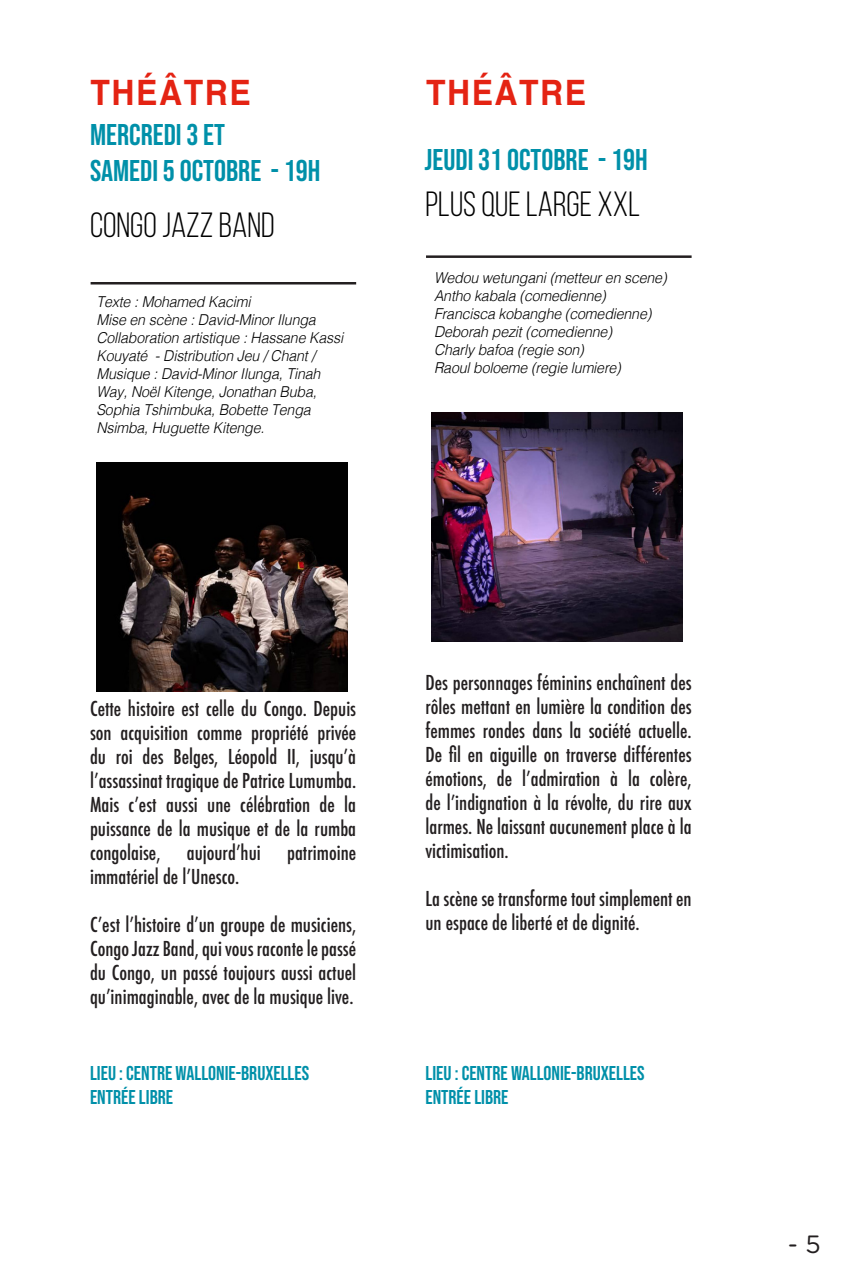
<style>
.page{position:relative;width:851px;height:1276px;background:#fff}
.page>*{position:absolute;margin:0;border:0;box-sizing:border-box;transform-origin:0 0}
.t1{font:35px "Bebas Neue";color:#000}
.t2{font:700 35px "Helvetica";letter-spacing:.05em;color:#e42313;scale:.91 1}
.t3{font:30px "Bebas Neue";color:#0090a9}
.t4{font:25px "Gotham Rounded";color:#231f20}
.t5{font:500 condensed 20px/24px "Futura";color:#231f20;text-align:justify}
.t6{font:20px "Bebas Neue";color:#0090a9}
.t7{font:italic 300 15px/18px "Helvetica";letter-spacing:-.01em;color:#000;scale:.94 1}
</style>
<div class="page">
<hr style="left:91px;top:282px;width:265px;height:2px;background:#231f20">
<img style="left:96px;top:462px;width:251px;height:230px">
<hr style="left:426px;top:255px;width:265px;height:3px;background:#231f20">
<img style="left:432px;top:412px;width:250px;height:230px">
<p class="t2" style="left:91px;top:71px;width:177px">THÉÂTRE</p>
<p class="t3" style="left:90px;top:117px;width:136px">MERCREDI 3 ET</p>
<p class="t3" style="left:90px;top:153px;width:232px">SAMEDI 5 OCTOBRE - 19H</p>
<p class="t1" style="left:90px;top:206px;width:186px">CONGO JAZZ BAND</p>
<p class="t7" style="left:96px;top:291px;width:165px">Texte : Mohamed Kacimi</p>
<p class="t7" style="left:96px;top:309px;width:235px">Mise en scène : David-Minor Ilunga</p>
<p class="t7" style="left:96px;top:327px;width:264px">Collaboration artistique : Hassane Kassi Kouyaté - Distribution Jeu / Chant / Musique : David-Minor Ilunga, Tinah Way, Noël Kitenge, Jonathan Buba, Sophia Tshimbuka, Bobette Tenga Nsimba, Huguette Kitenge.</p>
<p class="t2" style="left:426px;top:71px;width:177px">THÉÂTRE</p>
<p class="t3" style="left:424px;top:143px;width:224px">JEUDI 31 OCTOBRE - 19H</p>
<p class="t1" style="left:425px;top:185px;width:216px">PLUS QUE LARGE XXL</p>
<p class="t7" style="left:434px;top:267px;width:249px">Wedou wetungani (metteur en scene)</p>
<p class="t7" style="left:434px;top:285px;width:184px">Antho kabala (comedienne)</p>
<p class="t7" style="left:434px;top:303px;width:233px">Francisca kobanghe (comedienne)</p>
<p class="t7" style="left:434px;top:321px;width:191px">Deborah pezit (comedienne)</p>
<p class="t7" style="left:434px;top:339px;width:161px">Charly bafoa (regie son)</p>
<p class="t7" style="left:434px;top:357px;width:200px">Raoul boloeme (regie lumiere)</p>
<p class="t5" style="left:90px;top:697px;width:267px">Cette histoire est celle du Congo. Depuis son acquisition comme propriété privée du roi des Belges, Léopold II, jusqu’à l’assassinat tragique de Patrice Lumumba.<br>Mais c’est aussi une célébration de la puissance de la musique et de la rumba congolaise,</p>
<p class="t5" style="left:187px;top:841px;width:75px">aujourd’hui</p>
<p class="t5" style="left:287px;top:841px;width:70px">patrimoine</p>
<p class="t5" style="left:90px;top:865px;width:151px">immatériel de l’Unesco.</p>
<p class="t5" style="left:90px;top:913px;width:267px">C’est l’histoire d’un groupe de musiciens, Congo Jazz Band, qui vous raconte le passé du Congo, un passé toujours aussi actuel qu’inimaginable, avec de la musique live.</p>
<p class="t6" style="left:90px;top:1062px;width:221px">LIEU : CENTRE WALLONIE-BRUXELLES</p>
<p class="t6" style="left:90px;top:1086px;width:84px">ENTRÉE LIBRE</p>
<p class="t5" style="left:425px;top:671px;width:267px">Des personnages féminins enchaînent des rôles mettant en lumière la condition des femmes rondes dans la société actuelle.<br>De fil en aiguille on traverse différentes émotions, de l’admiration à la colère, de l’indignation à la révolte, du rire aux larmes. Ne laissant aucunement place à la victimisation.</p>
<p class="t5" style="left:425px;top:887px;width:267px">La scène se transforme tout simplement en un espace de liberté et de dignité.</p>
<p class="t6" style="left:425px;top:1062px;width:221px">LIEU : CENTRE WALLONIE-BRUXELLES</p>
<p class="t6" style="left:425px;top:1086px;width:84px">ENTRÉE LIBRE</p>
<p class="t4" style="left:787px;top:1227px;width:34px">- 5</p>
</div>
